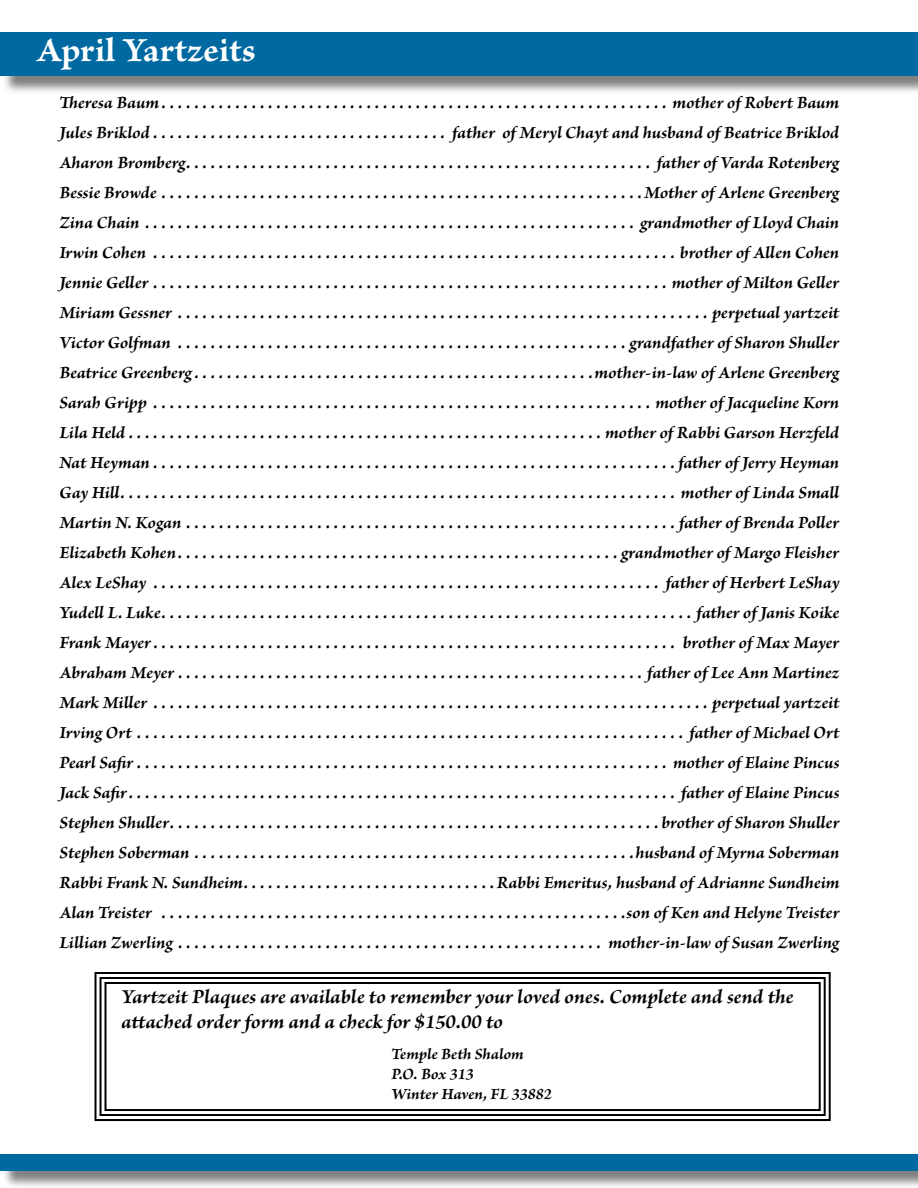
<style>
.page{position:relative;width:918px;height:1188px;background:#fff}
.page>*{position:absolute;margin:0;border:0;box-sizing:border-box;transform-origin:0 0}
.t1{font:700 36px "Brioso Pro";letter-spacing:.005em;color:#fff}
.t2{font:italic 700 21px/25.2px "Brioso Pro";letter-spacing:.005em;color:#000}
.t3{font:italic 700 18px/30px "Brioso Pro";color:#000;text-align:justify}
.t4{font:italic 700 16.5px/19.8px "Brioso Pro";color:#000}
</style>
<div class="page">
<div style="left:2px;top:35px;width:916px;height:60px;background:#000;opacity:.5"></div>
<div style="left:0;top:32px;width:918px;height:44px;background:#0069a1"></div>
<div style="left:2px;top:1156px;width:916px;height:32px;background:#000;opacity:.5"></div>
<div style="left:0;top:1154px;width:918px;height:17px;background:#0069a1"></div>
<svg style="left:94px;top:972px;width:737px;height:149px"></svg>
<div style="left:100px;top:977px;width:726px;height:139px;border:2px solid #000"></div>
<div style="left:104px;top:982px;width:717px;height:129px;border:2px solid #000"></div>
<h1 class="t1" style="left:36px;top:31px;width:221px">April Yartzeits</h1>
<p class="t3" style="left:59px;top:87px;width:782px">Theresa Baum . . . . . . . . . . . . . . . . . . . . . . . . . . . . . . . . . . . . . . . . . . . . . . . . . . . . . . . . . . . . . . mother of Robert Baum Jules Briklod . . . . . . . . . . . . . . . . . . . . . . . . . . . . . . . . . . . . father of Meryl Chayt and husband of Beatrice Briklod Aharon Bromberg . . . . . . . . . . . . . . . . . . . . . . . . . . . . . . . . . . . . . . . . . . . . . . . . . . . . . . . . . father of Varda Rotenberg Bessie Browde . . . . . . . . . . . . . . . . . . . . . . . . . . . . . . . . . . . . . . . . . . . . . . . . . . . . . . . . . . Mother of Arlene Greenberg Zina Chain . . . . . . . . . . . . . . . . . . . . . . . . . . . . . . . . . . . . . . . . . . . . . . . . . . . . . . . . . . . . grandmother of Lloyd Chain Irwin Cohen . . . . . . . . . . . . . . . . . . . . . . . . . . . . . . . . . . . . . . . . . . . . . . . . . . . . . . . . . . . . . . . . brother of Allen Cohen Jennie Geller . . . . . . . . . . . . . . . . . . . . . . . . . . . . . . . . . . . . . . . . . . . . . . . . . . . . . . . . . . . . . . . mother of Milton Geller Miriam Gessner . . . . . . . . . . . . . . . . . . . . . . . . . . . . . . . . . . . . . . . . . . . . . . . . . . . . . . . . . . . . . . . . . perpetual yartzeit Victor Golfman . . . . . . . . . . . . . . . . . . . . . . . . . . . . . . . . . . . . . . . . . . . . . . . . . . . . . . . grandfather of Sharon Shuller Beatrice Greenberg . . . . . . . . . . . . . . . . . . . . . . . . . . . . . . . . . . . . . . . . . . . . . . . . mother-in-law of Arlene Greenberg Sarah Gripp . . . . . . . . . . . . . . . . . . . . . . . . . . . . . . . . . . . . . . . . . . . . . . . . . . . . . . . . . . . . . mother of Jacqueline Korn Lila Held . . . . . . . . . . . . . . . . . . . . . . . . . . . . . . . . . . . . . . . . . . . . . . . . . . . . . . . . . . mother of Rabbi Garson Herzfeld Nat Heyman . . . . . . . . . . . . . . . . . . . . . . . . . . . . . . . . . . . . . . . . . . . . . . . . . . . . . . . . . . . . . . . father of Jerry Heyman Gay Hill . . . . . . . . . . . . . . . . . . . . . . . . . . . . . . . . . . . . . . . . . . . . . . . . . . . . . . . . . . . . . . . . . . . . mother of Linda Small Martin N. Kogan . . . . . . . . . . . . . . . . . . . . . . . . . . . . . . . . . . . . . . . . . . . . . . . . . . . . . . . . . . . . father of Brenda Poller Elizabeth Kohen . . . . . . . . . . . . . . . . . . . . . . . . . . . . . . . . . . . . . . . . . . . . . . . . . . . . . . grandmother of Margo Fleisher Alex LeShay . . . . . . . . . . . . . . . . . . . . . . . . . . . . . . . . . . . . . . . . . . . . . . . . . . . . . . . . . . . . . . father of Herbert LeShay Yudell L. Luke . . . . . . . . . . . . . . . . . . . . . . . . . . . . . . . . . . . . . . . . . . . . . . . . . . . . . . . . . . . . . . . . . father of Janis Koike Frank Mayer . . . . . . . . . . . . . . . . . . . . . . . . . . . . . . . . . . . . . . . . . . . . . . . . . . . . . . . . . . . . . . . . brother of Max Mayer Abraham Meyer . . . . . . . . . . . . . . . . . . . . . . . . . . . . . . . . . . . . . . . . . . . . . . . . . . . . . . . . . father of Lee Ann Martinez Mark Miller . . . . . . . . . . . . . . . . . . . . . . . . . . . . . . . . . . . . . . . . . . . . . . . . . . . . . . . . . . . . . . . . . . . . perpetual yartzeit Irving Ort . . . . . . . . . . . . . . . . . . . . . . . . . . . . . . . . . . . . . . . . . . . . . . . . . . . . . . . . . . . . . . . . . . . father of Michael Ort Pearl Safir . . . . . . . . . . . . . . . . . . . . . . . . . . . . . . . . . . . . . . . . . . . . . . . . . . . . . . . . . . . . . . . . . mother of Elaine Pincus Jack Safir . . . . . . . . . . . . . . . . . . . . . . . . . . . . . . . . . . . . . . . . . . . . . . . . . . . . . . . . . . . . . . . . . . . father of Elaine Pincus Stephen Shuller . . . . . . . . . . . . . . . . . . . . . . . . . . . . . . . . . . . . . . . . . . . . . . . . . . . . . . . . . . . brother of Sharon Shuller Stephen Soberman . . . . . . . . . . . . . . . . . . . . . . . . . . . . . . . . . . . . . . . . . . . . . . . . . . . . . husband of Myrna Soberman Rabbi Frank N. Sundheim . . . . . . . . . . . . . . . . . . . . . . . . . . . . . . Rabbi Emeritus, husband of Adrianne Sundheim Alan Treister . . . . . . . . . . . . . . . . . . . . . . . . . . . . . . . . . . . . . . . . . . . . . . . . . . . . . . . . son of Ken and Helyne Treister Lillian Zwerling . . . . . . . . . . . . . . . . . . . . . . . . . . . . . . . . . . . . . . . . . . . . . . . . . . . . mother-in-law of Susan Zwerling</p>
<p class="t2" style="left:122px;top:983px;width:674px">Yartzeit Plaques are available to remember your loved ones. Complete and send the attached order form and a check for $150.00 to</p>
<p class="t4" style="left:392px;top:1043px;width:162px">Temple Beth Shalom<br>P.O. Box 313<br>Winter Haven, FL 33882</p>
</div>
